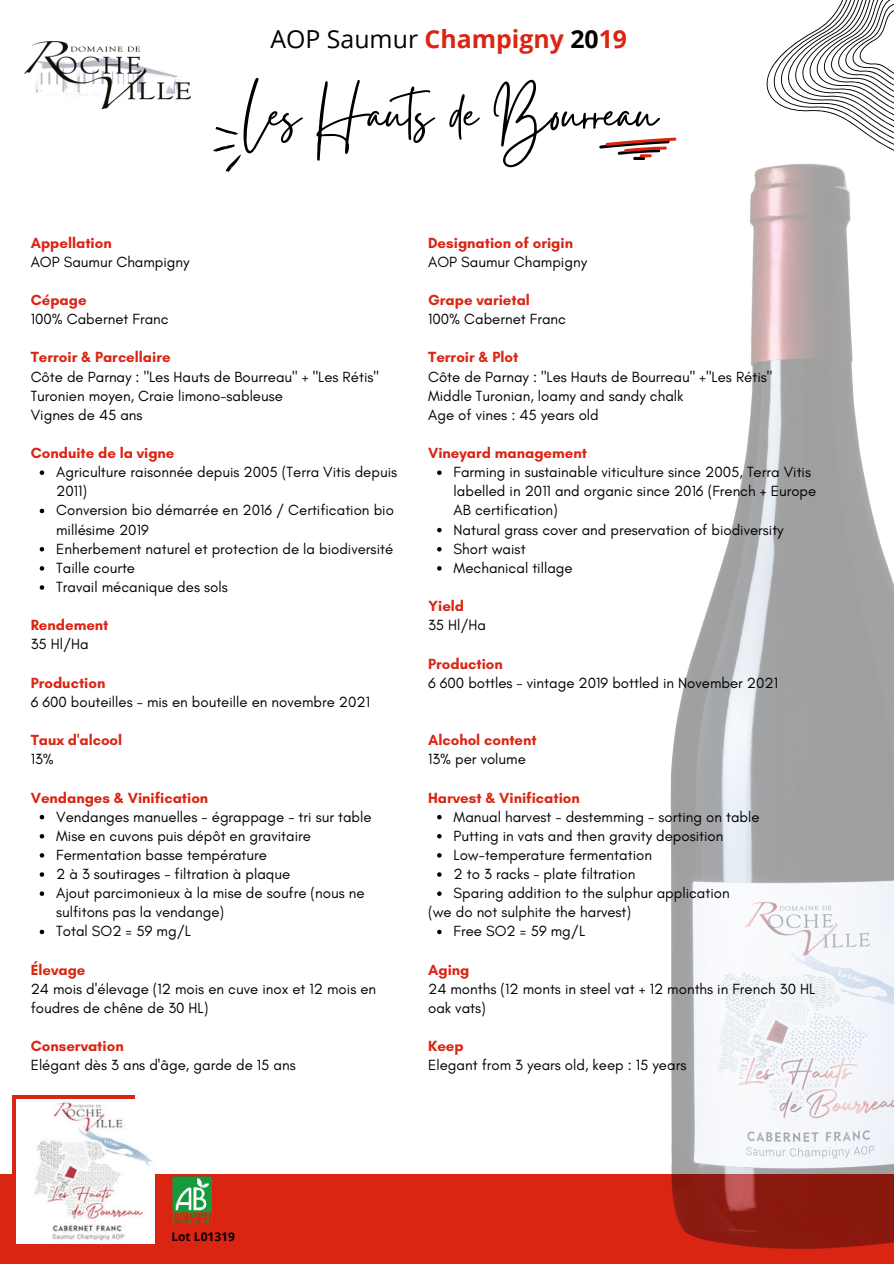
<style>
.page{position:relative;width:894px;height:1264px;background:#fff}
.page>*{position:absolute;margin:0;border:0;box-sizing:border-box;transform-origin:0 0}
.t1{font:63.3px "Gistesy";color:#000}
.t2{font:700 24.9px "Open Sans";color:#db2513}
.t3{font:15px/19.2px "Glacial Indifference";color:#000}
.t4{font:700 15px "Glacial Indifference";color:#db2513}
.t5{font:700 12px "Open Sans";color:#000}
.s1{font-weight:400;color:#000}
.s2{color:#000}
</style>
<div class="page">
<img style="left:25px;top:41px;width:165px;height:68px">
<svg style="left:766px;top:0;width:127px;height:81px"></svg>
<div style="left:0;top:1174px;width:893px;height:89px;background:#db2513"></div>
<div style="left:12px;top:1095px;width:123px;height:168px;background:#db2513"></div>
<img style="left:172px;top:1176px;width:40px;height:47px">
<svg style="left:599px;top:138px;width:64px;height:22px"></svg>
<svg style="left:213px;top:144px;width:28px;height:28px"></svg>
<svg style="left:215px;top:127px;width:23px;height:8px"></svg>
<img style="left:663px;top:81px;width:230px;height:1168px">
<svg style="left:437px;top:470px;width:4px;height:5px"></svg>
<svg style="left:437px;top:528px;width:4px;height:4px"></svg>
<svg style="left:437px;top:547px;width:4px;height:4px"></svg>
<svg style="left:437px;top:566px;width:4px;height:4px"></svg>
<svg style="left:437px;top:814px;width:4px;height:5px"></svg>
<svg style="left:437px;top:834px;width:4px;height:4px"></svg>
<svg style="left:437px;top:853px;width:4px;height:4px"></svg>
<svg style="left:437px;top:872px;width:4px;height:4px"></svg>
<svg style="left:437px;top:891px;width:4px;height:4px"></svg>
<svg style="left:437px;top:929px;width:4px;height:5px"></svg>
<img style="left:16px;top:1099px;width:138px;height:144px">
<svg style="left:40px;top:470px;width:4px;height:5px"></svg>
<svg style="left:40px;top:508px;width:4px;height:5px"></svg>
<svg style="left:40px;top:547px;width:4px;height:4px"></svg>
<svg style="left:40px;top:566px;width:4px;height:4px"></svg>
<svg style="left:40px;top:585px;width:4px;height:4px"></svg>
<svg style="left:40px;top:814px;width:4px;height:5px"></svg>
<svg style="left:40px;top:834px;width:4px;height:4px"></svg>
<svg style="left:40px;top:853px;width:4px;height:4px"></svg>
<svg style="left:40px;top:872px;width:4px;height:4px"></svg>
<svg style="left:40px;top:891px;width:4px;height:4px"></svg>
<svg style="left:40px;top:929px;width:4px;height:5px"></svg>
<h2 class="t2" style="left:270px;top:21px;width:358px"><span class="s1">AOP Saumur</span> Champigny <span class="s2">20</span>19</h2>
<h1 class="t1" style="left:243px;top:70px;width:415px">Les Hauts de Bourreau</h1>
<p class="t4" style="left:31px;top:233px;width:83px">Appellation</p>
<p class="t3" style="left:31px;top:252px;width:160px">AOP Saumur Champigny</p>
<p class="t4" style="left:31px;top:290px;width:57px">Cépage</p>
<p class="t3" style="left:31px;top:310px;width:139px">100% Cabernet Franc</p>
<p class="t4" style="left:31px;top:348px;width:141px">Terroir &amp; Parcellaire</p>
<p class="t3" style="left:31px;top:367px;width:350px">Côte de Parnay : "Les Hauts de Bourreau" + "Les Rétis"<br>Turonien moyen, Craie limono-sableuse<br>Vignes de 45 ans</p>
<p class="t4" style="left:31px;top:443px;width:145px">Conduite de la vigne</p>
<p class="t3" style="left:56px;top:463px;width:342px">Agriculture raisonnée depuis 2005 (Terra Vitis depuis<br>2011)<br>Conversion bio démarrée en 2016 / Certification bio millésime 2019<br>Enherbement naturel et protection de la biodiversité<br>Taille courte<br>Travail mécanique des sols</p>
<p class="t4" style="left:31px;top:616px;width:79px">Rendement</p>
<p class="t3" style="left:31px;top:635px;width:59px">35 Hl/Ha</p>
<p class="t4" style="left:31px;top:673px;width:76px">Production</p>
<p class="t3" style="left:31px;top:692px;width:341px">6 600 bouteilles - mis en bouteille en novembre 2021</p>
<p class="t4" style="left:31px;top:730px;width:93px">Taux d'alcool</p>
<p class="t3" style="left:31px;top:749px;width:25px">13%</p>
<p class="t4" style="left:31px;top:788px;width:179px">Vendanges &amp; Vinification</p>
<p class="t3" style="left:56px;top:807px;width:317px">Vendanges manuelles - égrappage - tri sur table Mise en cuvons puis dépôt en gravitaire Fermentation basse température<br>2 à 3 soutirages - filtration à plaque<br>Ajout parcimonieux à la mise de soufre (nous ne sulfitons pas la vendange)<br>Total SO2 = 59 mg/L</p>
<p class="t4" style="left:31px;top:960px;width:56px">Élevage</p>
<p class="t3" style="left:31px;top:979px;width:347px">24 mois d'élevage (12 mois en cuve inox et 12 mois en foudres de chêne de 30 HL)</p>
<p class="t4" style="left:31px;top:1036px;width:94px">Conservation</p>
<p class="t3" style="left:31px;top:1055px;width:266px">Elégant dès 3 ans d'âge, garde de 15 ans</p>
<p class="t4" style="left:428px;top:233px;width:146px">Designation of origin</p>
<p class="t3" style="left:428px;top:252px;width:160px">AOP Saumur Champigny</p>
<p class="t4" style="left:428px;top:290px;width:103px">Grape varietal</p>
<p class="t3" style="left:428px;top:310px;width:139px">100% Cabernet Franc</p>
<p class="t4" style="left:428px;top:348px;width:92px">Terroir &amp; Plot</p>
<p class="t3" style="left:428px;top:367px;width:345px">Côte de Parnay : "Les Hauts de Bourreau" +"Les Rétis"<br>Middle Turonian, loamy and sandy chalk<br>Age of vines : 45 years old</p>
<p class="t4" style="left:428px;top:443px;width:160px">Vineyard management</p>
<p class="t3" style="left:453px;top:463px;width:364px">Farming in sustainable viticulture since 2005, Terra Vitis labelled in 2011 and organic since 2016 (French + Europe AB certification)<br>Natural grass cover and preservation of biodiversity Short waist<br>Mechanical tillage</p>
<p class="t4" style="left:428px;top:596px;width:38px">Yield</p>
<p class="t3" style="left:428px;top:616px;width:59px">35 Hl/Ha</p>
<p class="t4" style="left:428px;top:654px;width:76px">Production</p>
<p class="t3" style="left:428px;top:673px;width:351px">6 600 bottles - vintage 2019 bottled in November 2021</p>
<p class="t4" style="left:428px;top:730px;width:110px">Alcohol content</p>
<p class="t3" style="left:428px;top:749px;width:99px">13% per volume</p>
<p class="t4" style="left:428px;top:788px;width:153px">Harvest &amp; Vinification</p>
<p class="t3" style="left:453px;top:807px;width:307px">Manual harvest - destemming - sorting on table</p>
<p class="t3" style="left:453px;top:826px;width:271px">Putting in vats and then gravity deposition</p>
<p class="t3" style="left:453px;top:845px;width:200px">Low-temperature fermentation</p>
<p class="t3" style="left:453px;top:864px;width:183px">2 to 3 racks - plate filtration</p>
<p class="t3" style="left:453px;top:883px;width:277px">Sparing addition to the sulphur application</p>
<p class="t3" style="left:428px;top:902px;width:204px">(we do not sulphite the harvest)</p>
<p class="t3" style="left:453px;top:922px;width:133px">Free SO2 = 59 mg/L</p>
<p class="t4" style="left:428px;top:960px;width:43px">Aging</p>
<p class="t3" style="left:428px;top:979px;width:388px">24 months (12 monts in steel vat + 12 months in French 30 HL oak vats)</p>
<p class="t4" style="left:428px;top:1036px;width:37px">Keep</p>
<p class="t3" style="left:428px;top:1055px;width:260px">Elegant from 3 years old, keep : 15 years</p>
<p class="t5" style="left:171px;top:1227px;width:65px">Lot L01319</p>
</div>
